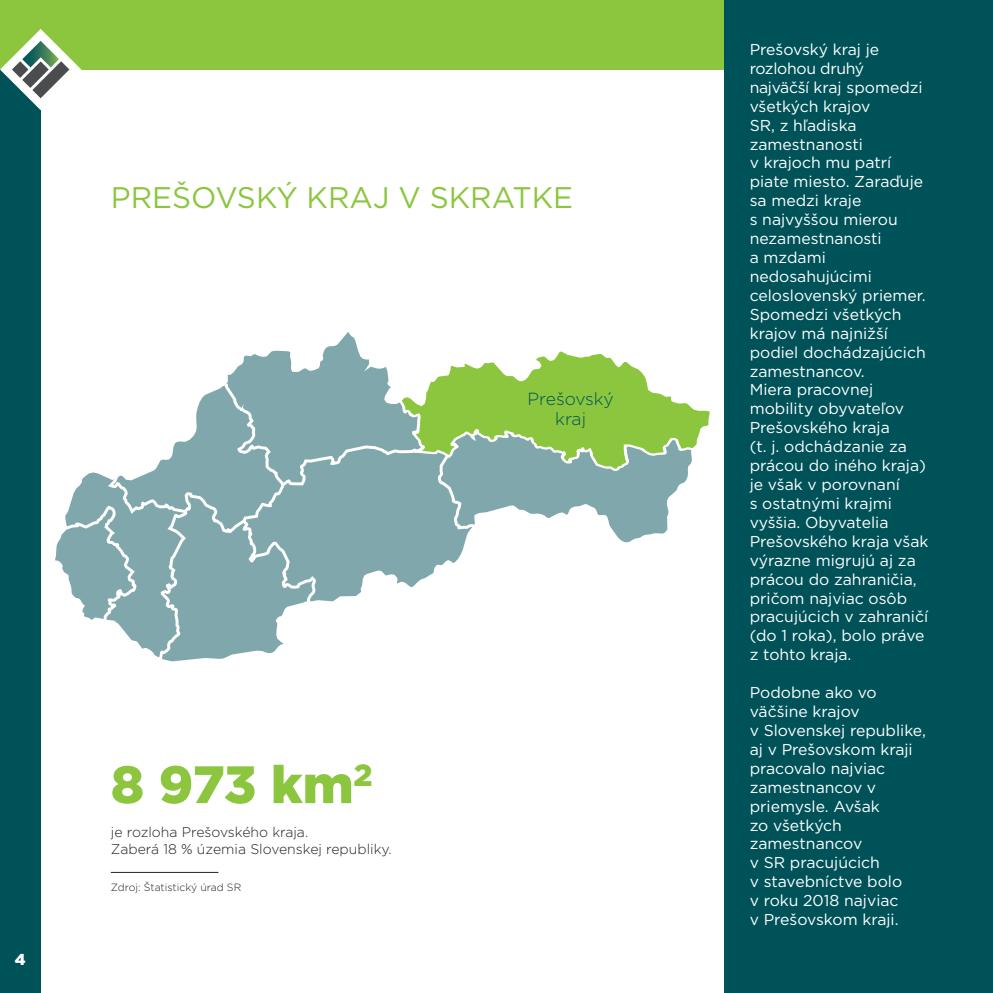
<style>
.page{position:relative;width:993px;height:993px;background:#fff}
.page>*{position:absolute;margin:0;border:0;box-sizing:border-box;transform-origin:0 0}
.t1{font:900 52.5px "Gotham";color:#8bc63e}
.t2{font:29.75px "Gotham";color:#8bc63e}
.t3{font:300 17.5px "Gotham";color:#005259}
.t4{font:15.75px/18.9px "Gotham";color:#fff}
.t5{font:900 15.75px "Gotham";color:#fff}
.t6{font:300 14px/16.8px "Gotham";color:#231f20}
.t7{font:300 10.5px "Gotham";color:#231f20}
</style>
<div class="page">
<div style="left:0;top:0;width:992px;height:69px;background:#8bc63e"></div>
<div style="left:0;top:69px;width:41px;height:923px;background:#005259"></div>
<svg style="left:0;top:29px;width:81px;height:81px"></svg>
<div style="left:724px;top:0;width:268px;height:992px;background:#005259"></div>
<hr style="left:111px;top:871px;width:107px;height:1px;background:#231f20">
<svg style="left:55px;top:332px;width:625px;height:330px"></svg>
<svg style="left:399px;top:338px;width:311px;height:146px"></svg>
<p class="t2" style="left:111px;top:178px;width:463px">PREŠOVSKÝ KRAJ V SKRATKE</p>
<p class="t3" style="left:527px;top:387px;width:88px">Prešovský</p>
<p class="t3" style="left:555px;top:407px;width:32px">kraj</p>
<p class="t5" style="left:15px;top:948px;width:12px">4</p>
<p class="t1" style="left:111px;top:748px;width:263px">8 973 km<sup>2</sup></p>
<p class="t6" style="left:111px;top:822px;width:282px">je rozloha Prešovského kraja.<br>Zaberá 18 % územia Slovenskej republiky.</p>
<p class="t7" style="left:111px;top:880px;width:132px">Zdroj: Štatistický úrad SR</p>
<p class="t4" style="left:749px;top:40px;width:180px">Prešovský kraj je rozlohou druhý<br>najväčší kraj spomedzi všetkých krajov<br>SR, z hľadiska zamestnanosti<br>v krajoch mu patrí piate miesto. Zaraďuje sa medzi kraje<br>s najvyššou mierou nezamestnanosti<br>a mzdami nedosahujúcimi celoslovenský priemer.<br>Spomedzi všetkých krajov má najnižší podiel dochádzajúcich zamestnancov.<br>Miera pracovnej mobility obyvateľov<br>Prešovského kraja<br>(t. j. odchádzanie za prácou do iného kraja) je však v porovnaní<br>s ostatnými krajmi vyššia. Obyvatelia<br>Prešovského kraja však výrazne migrujú aj za prácou do zahraničia, pričom najviac osôb pracujúcich v zahraničí (do 1 roka), bolo práve z tohto kraja.</p>
<p class="t4" style="left:749px;top:682px;width:178px">Podobne ako vo väčšine krajov<br>v Slovenskej republike, aj v Prešovskom kraji pracovalo najviac zamestnancov v priemysle. Avšak<br>zo všetkých zamestnancov<br>v SR pracujúcich<br>v stavebníctve bolo<br>v roku 2018 najviac<br>v Prešovskom kraji.</p>
</div>
